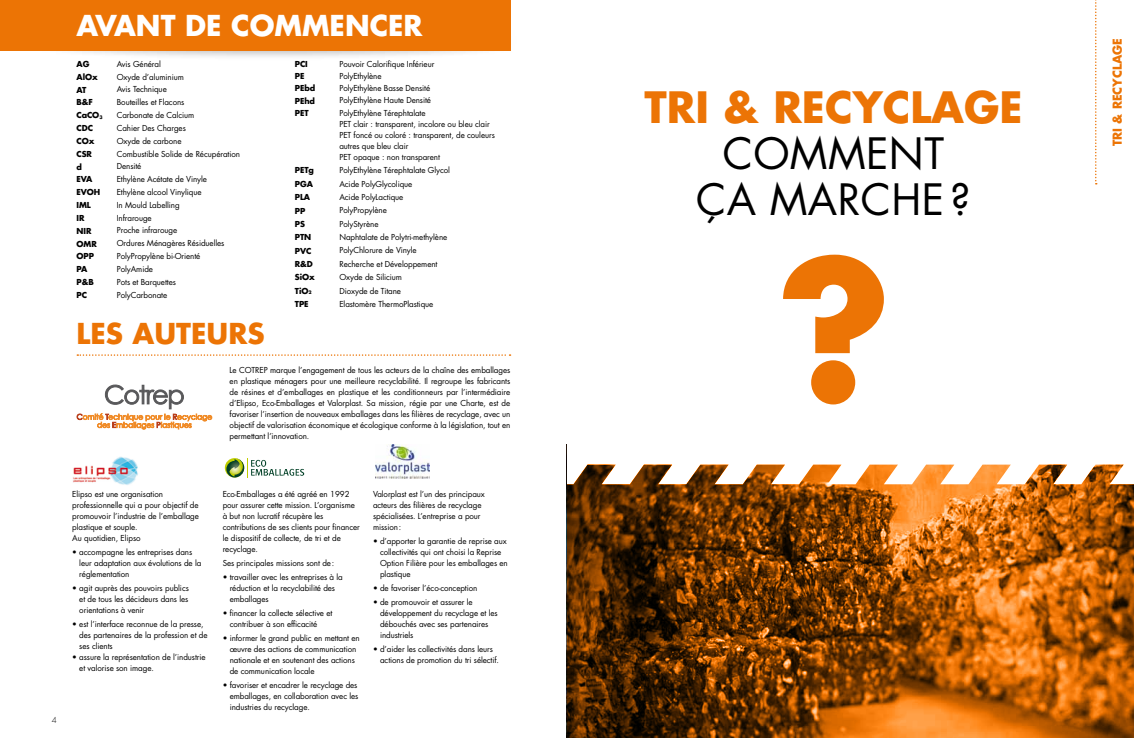
<style>
.page{position:relative;width:1134px;height:738px;background:#fff}
.page>*{position:absolute;margin:0;border:0;box-sizing:border-box;transform-origin:0 0}
.t1{font:42px/46px "Futura";letter-spacing:.01em;color:#000;text-align:center}
.t2{font:700 42px "Futura";color:#ec7405}
.t3{font:700 28px "Futura";color:#fff}
.t4{font:700 28px "Futura";color:#ec7405}
.t5{font:700 12px "Futura";color:#ec7405}
.t6{font:8px/11px "Futura";letter-spacing:-.01em;color:#000}
.t7{font:700 8px "Futura";letter-spacing:-.01em;color:#000}
.t8{font:300 8px "Futura";color:#000}
</style>
<div class="page">
<svg style="left:783px;top:254px;width:101px;height:150px"></svg>
<svg style="left:1095px;top:0;width:2px;height:184px"></svg>
<svg style="left:77px;top:354px;width:433px;height:1px"></svg>
<img style="left:375px;top:444px;width:55px;height:33px">
<svg style="left:226px;top:458px;width:78px;height:19px"></svg>
<img style="left:73px;top:456px;width:65px;height:29px">
<div style="left:36px;top:27px;width:482px;height:33px;background:#000;opacity:.75"></div>
<div style="left:0;top:0;width:510px;height:50px;background:#ec7405"></div>
<svg style="left:567px;top:464px;width:567px;height:273px;background:#965211"></svg>
<svg style="left:77px;top:384px;width:135px;height:45px"></svg>
<h2 class="t3" style="left:77px;top:7px;width:60px">AVANT</h2>
<h2 class="t3" style="left:185px;top:7px;width:114px">DE COMMEN</h2>
<h2 class="t3" style="left:370px;top:7px;width:54px">CER</h2>
<p class="t7" style="left:77px;top:59px;width:8px">AG</p>
<p class="t6" style="left:117px;top:58px;width:46px">Avis Général</p>
<p class="t7" style="left:77px;top:71px;width:23px">AlOx</p>
<p class="t6" style="left:117px;top:71px;width:69px">Oxyde d’aluminium</p>
<p class="t7" style="left:77px;top:84px;width:6px">AT</p>
<p class="t6" style="left:117px;top:84px;width:52px">Avis Technique</p>
<p class="t7" style="left:77px;top:97px;width:17px">B&amp;F</p>
<p class="t6" style="left:117px;top:97px;width:69px">Bouteilles et Flacons</p>
<p class="t7" style="left:77px;top:110px;width:27px">CaCO<sub>3</sub></p>
<p class="t6" style="left:117px;top:110px;width:79px">Carbonate de Calcium</p>
<p class="t7" style="left:77px;top:123px;width:18px">CDC</p>
<p class="t6" style="left:117px;top:122px;width:71px">Cahier Des Charges</p>
<p class="t7" style="left:77px;top:135px;width:19px">COx</p>
<p class="t6" style="left:117px;top:135px;width:66px">Oxyde de carbone</p>
<p class="t7" style="left:77px;top:148px;width:17px">CSR</p>
<p class="t6" style="left:117px;top:148px;width:125px">Combustible Solide de Récupération</p>
<p class="t7" style="left:77px;top:161px;width:7px">d</p>
<p class="t6" style="left:117px;top:161px;width:26px">Densité</p>
<p class="t7" style="left:77px;top:174px;width:17px">EVA</p>
<p class="t6" style="left:117px;top:174px;width:92px">Ethylène Acétate de Vinyle</p>
<p class="t7" style="left:77px;top:187px;width:24px">EVOH</p>
<p class="t6" style="left:117px;top:186px;width:86px">Ethylène alcool Vinylique</p>
<p class="t7" style="left:77px;top:199px;width:6px">IML</p>
<p class="t6" style="left:117px;top:199px;width:64px">In Mould Labelling</p>
<p class="t7" style="left:77px;top:212px;width:9px">IR</p>
<p class="t6" style="left:117px;top:212px;width:36px">Infrarouge</p>
<p class="t7" style="left:77px;top:225px;width:16px">NI R</p>
<p class="t6" style="left:117px;top:225px;width:62px">Proche infrarouge</p>
<p class="t7" style="left:77px;top:238px;width:22px">OMR</p>
<p class="t6" style="left:117px;top:238px;width:109px">Ordures Ménagères Résiduelles</p>
<p class="t7" style="left:77px;top:251px;width:13px">OPP</p>
<p class="t6" style="left:117px;top:250px;width:85px">PolyPropylène bi-Orienté</p>
<p class="t7" style="left:77px;top:263px;width:7px">PA</p>
<p class="t6" style="left:117px;top:263px;width:38px">PolyAmide</p>
<p class="t7" style="left:77px;top:276px;width:18px">P&amp;B</p>
<p class="t6" style="left:117px;top:276px;width:61px">Pots et Barquettes</p>
<p class="t7" style="left:77px;top:289px;width:12px">PC</p>
<p class="t6" style="left:117px;top:289px;width:52px">PolyCarbonate</p>
<h2 class="t4" style="left:77px;top:314px;width:16px">LES</h2>
<h2 class="t4" style="left:133px;top:314px;width:20px">AUTEU</h2>
<h2 class="t4" style="left:228px;top:314px;width:36px">RS</h2>
<p class="t7" style="left:295px;top:59px;width:13px">PCI</p>
<p class="t6" style="left:339px;top:58px;width:96px">Pouvoir Calorifique Inférieur</p>
<p class="t7" style="left:295px;top:71px;width:6px">PE</p>
<p class="t6" style="left:339px;top:71px;width:44px">PolyEthylène</p>
<p class="t7" style="left:295px;top:83px;width:22px">PEbd</p>
<p class="t6" style="left:339px;top:83px;width:92px">PolyEthylène Basse Densité</p>
<p class="t7" style="left:295px;top:95px;width:22px">PEhd</p>
<p class="t6" style="left:339px;top:95px;width:93px">PolyEthylène Haute Densité</p>
<p class="t7" style="left:295px;top:107px;width:6px">PET</p>
<p class="t6" style="left:339px;top:107px;width:157px">PolyEthylène Térephtalate<br>PET clair : transparent, incolore ou bleu clair PET foncé ou coloré : transparent, de couleurs autres que bleu clair<br>PET opaque : non transparent</p>
<p class="t7" style="left:295px;top:165px;width:21px">PETg</p>
<p class="t6" style="left:339px;top:165px;width:112px">PolyEthylène Térephtalate Glycol</p>
<p class="t7" style="left:295px;top:178px;width:7px">PGA</p>
<p class="t6" style="left:339px;top:178px;width:74px">Acide PolyGlycolique</p>
<p class="t7" style="left:295px;top:192px;width:6px">PLA</p>
<p class="t6" style="left:339px;top:191px;width:65px">Acide PolyLactique</p>
<p class="t7" style="left:295px;top:205px;width:6px">PP</p>
<p class="t6" style="left:339px;top:205px;width:49px">PolyPropylène</p>
<p class="t7" style="left:295px;top:218px;width:6px">PS</p>
<p class="t6" style="left:339px;top:218px;width:41px">PolyStyrène</p>
<p class="t7" style="left:295px;top:232px;width:7px">PTN</p>
<p class="t6" style="left:339px;top:231px;width:109px">Naphtalate de Polytri-methylène</p>
<p class="t7" style="left:295px;top:245px;width:18px">PVC</p>
<p class="t6" style="left:339px;top:245px;width:79px">PolyChlorure de Vinyle</p>
<p class="t7" style="left:295px;top:258px;width:20px">R&amp;D</p>
<p class="t6" style="left:339px;top:258px;width:100px">Recherche et Développement</p>
<p class="t7" style="left:295px;top:272px;width:21px">SiOx</p>
<p class="t6" style="left:339px;top:271px;width:64px">Oxyde de Silicium</p>
<p class="t7" style="left:295px;top:285px;width:18px">TiO<sub>2</sub></p>
<p class="t6" style="left:339px;top:285px;width:63px">Dioxyde de Titane</p>
<p class="t7" style="left:295px;top:298px;width:6px">TPE</p>
<p class="t6" style="left:339px;top:298px;width:95px">Elastomère ThermoPlastique</p>
<p class="t6" style="left:230px;top:364px;width:282px;text-align:justify">Le COTREP marque l’engagement de tous les acteurs de la chaîne des emballages en plastique ménagers pour une meilleure recyclabilité. Il regroupe les fabricants de résines et d’emballages en plastique et les conditionneurs par l’intermédiaire d’Elipso, Eco-Emballages et Valorplast. Sa mission, régie par une Charte, est de favoriser l’insertion de nouveaux emballages dans les filières de recyclage, avec un objectif de valorisation économique et écologique conforme à la législation, tout en permettant l’innovation.</p>
<p class="t8" style="left:52px;top:714px;width:6px">4</p>
<p class="t6" style="left:72px;top:488px;width:128px">Elipso est une organisation professionnelle qui a pour objectif de promouvoir l’industrie de l’emballage plastique et souple.<br>Au quotidien, Elipso</p>
<p class="t6" style="left:79px;top:546px;width:124px;text-indent:-7px">• accompagne les entreprises dans leur adaptation aux évolutions de la réglementation</p>
<p class="t6" style="left:79px;top:582px;width:111px;text-align:justify;text-indent:-7px">• agit auprès des pouvoirs publics et de tous les décideurs dans les orientations à venir</p>
<p class="t6" style="left:79px;top:618px;width:130px;text-indent:-7px">• est l’interface reconnue de la presse, des partenaires de la profession et de ses clients</p>
<p class="t6" style="left:79px;top:651px;width:128px;text-indent:-7px">• assure la représentation de l’industrie et valorise son image.</p>
<p class="t6" style="left:223px;top:488px;width:139px">Eco-Emballages a été agréé en 1992 pour assurer cette mission. L’organisme à but non lucratif récupère les contributions de ses clients pour financer le dispositif de collecte, de tri et de recyclage.</p>
<p class="t6" style="left:223px;top:557px;width:113px">Ses principales missions sont de:</p>
<p class="t6" style="left:230px;top:571px;width:115px;text-indent:-7px">• travailler avec les entreprises à la réduction et la recyclabilité des emballages</p>
<p class="t6" style="left:230px;top:607px;width:104px;text-indent:-7px">• financer la collecte sélective et contribuer à son efficacité</p>
<p class="t6" style="left:230px;top:631px;width:131px;text-indent:-7px">• informer le grand public en mettant en œuvre des actions de communication nationale et en soutenant des actions de communication locale</p>
<p class="t6" style="left:230px;top:678px;width:130px;text-indent:-7px">• favoriser et encadrer le recyclage des emballages, en collaboration avec les industries du recyclage.</p>
<p class="t6" style="left:373px;top:488px;width:113px">Valorplast est l’un des principaux acteurs des filières de recyclage spécialisées. L’entreprise a pour mission:</p>
<p class="t6" style="left:380px;top:535px;width:129px;text-indent:-7px">• d’apporter la garantie de reprise aux collectivités qui ont choisi la Reprise<br>Option Filière pour les emballages en plastique</p>
<p class="t6" style="left:373px;top:582px;width:106px">• de favoriser l’éco-conception</p>
<p class="t6" style="left:380px;top:596px;width:119px;text-indent:-7px">• de promouvoir et assurer le développement du recyclage et les débouchés avec ses partenaires industriels</p>
<p class="t6" style="left:380px;top:642px;width:120px;text-indent:-7px">• d’aider les collectivités dans leurs actions de promotion du tri sélectif.</p>
<h1 class="t2" style="left:644px;top:79px;width:294px">TRI &amp; RECYCLAGE</h1>
<h1 class="t1" style="left:696px;top:131px;width:276px">comment ça marc he ?</h1>
<h3 class="t5" style="left:1109px;top:146px;width:110px;rotate:-90deg">tri &amp; recyclage</h3>
</div>
